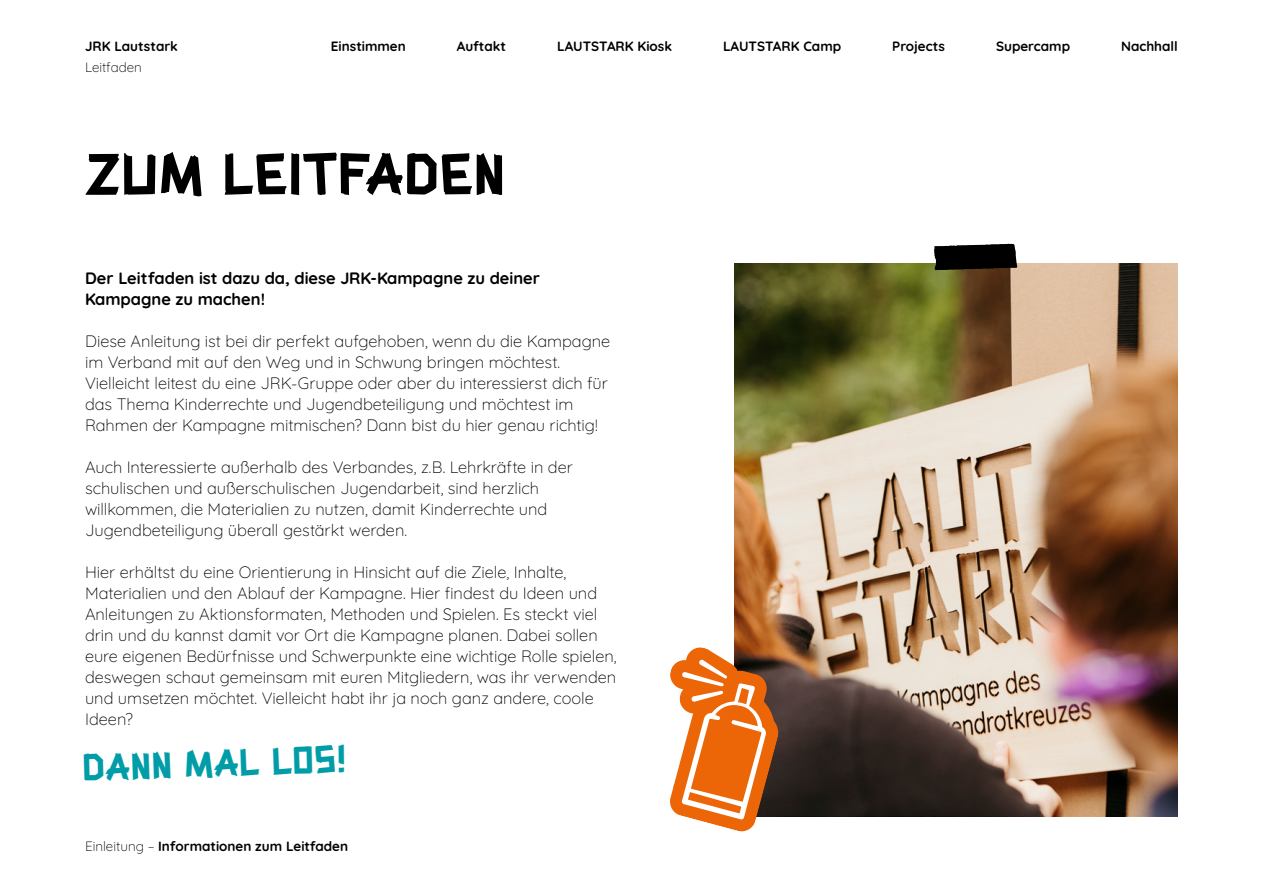
<style>
.page{position:relative;width:1263px;height:893px;background:#fff}
.page>*{position:absolute;margin:0;border:0;box-sizing:border-box;transform-origin:0 0}
.t1{font:60px "Lautstark Tape";color:#000}
.t2{font:39px "Lautstark Tape";color:#009da8}
.t3{font:300 16.5px/21px "Quicksand";color:#000}
.t4{font:300 13.5px "Quicksand";color:#000}
</style>
<div class="page">
<img style="left:735px;top:263px;width:443px;height:553px">
<svg style="left:670px;top:645px;width:109px;height:187px"></svg>
<svg style="left:934px;top:243px;width:83px;height:27px;background:#1c1a19"></svg>
<p class="t4" style="left:85px;top:36px;width:94px">JRK Lautstark</p>
<p class="t4" style="left:331px;top:36px;width:76px">Einstimmen</p>
<p class="t4" style="left:457px;top:36px;width:51px">Auftakt</p>
<p class="t4" style="left:557px;top:36px;width:116px">LAUTSTARK Kiosk</p>
<p class="t4" style="left:723px;top:36px;width:120px">LAUTSTARK Camp</p>
<p class="t4" style="left:892px;top:36px;width:54px">Projects</p>
<p class="t4" style="left:996px;top:36px;width:76px">Supercamp</p>
<p class="t4" style="left:1121px;top:36px;width:58px">Nachhall</p>
<p class="t4" style="left:85px;top:57px;width:58px">Leitfaden</p>
<h1 class="t1" style="left:85px;top:141px;width:422px">ZUM LEITFADEN</h1>
<p class="t3" style="left:85px;top:266px;width:456px">Der Leitfaden ist dazu da, diese JRK-Kampagne zu deiner<br>Kampagne zu machen!</p>
<p class="t3" style="left:85px;top:329px;width:527px">Diese Anleitung ist bei dir perfekt aufgehoben, wenn du die Kampagne im Verband mit auf den Weg und in Schwung bringen möchtest.<br>Vielleicht leitest du eine JRK-Gruppe oder aber du interessierst dich für das Thema Kinderrechte und Jugendbeteiligung und möchtest im Rahmen der Kampagne mitmischen? Dann bist du hier genau richtig!</p>
<p class="t3" style="left:85px;top:455px;width:489px">Auch Interessierte außerhalb des Verbandes, z.B. Lehrkräfte in der schulischen und außerschulischen Jugendarbeit, sind herzlich willkommen, die Materialien zu nutzen, damit Kinderrechte und Jugendbeteiligung überall gestärkt werden.</p>
<p class="t3" style="left:85px;top:560px;width:533px">Hier erhältst du eine Orientierung in Hinsicht auf die Ziele, Inhalte, Materialien und den Ablauf der Kampagne. Hier findest du Ideen und Anleitungen zu Aktionsformaten, Methoden und Spielen. Es steckt viel drin und du kannst damit vor Ort die Kampagne planen. Dabei sollen eure eigenen Bedürfnisse und Schwerpunkte eine wichtige Rolle spielen, deswegen schaut gemeinsam mit euren Mitgliedern, was ihr verwenden und umsetzen möchtet. Vielleicht habt ihr ja noch ganz andere, coole Ideen?</p>
<h2 class="t2" style="left:81px;top:746px;width:266px;rotate:-2deg">DANN MAL LOS!</h2>
<p class="t4" style="left:85px;top:836px;width:265px">Einleitung – Informationen zum Leitfaden</p>
</div>
